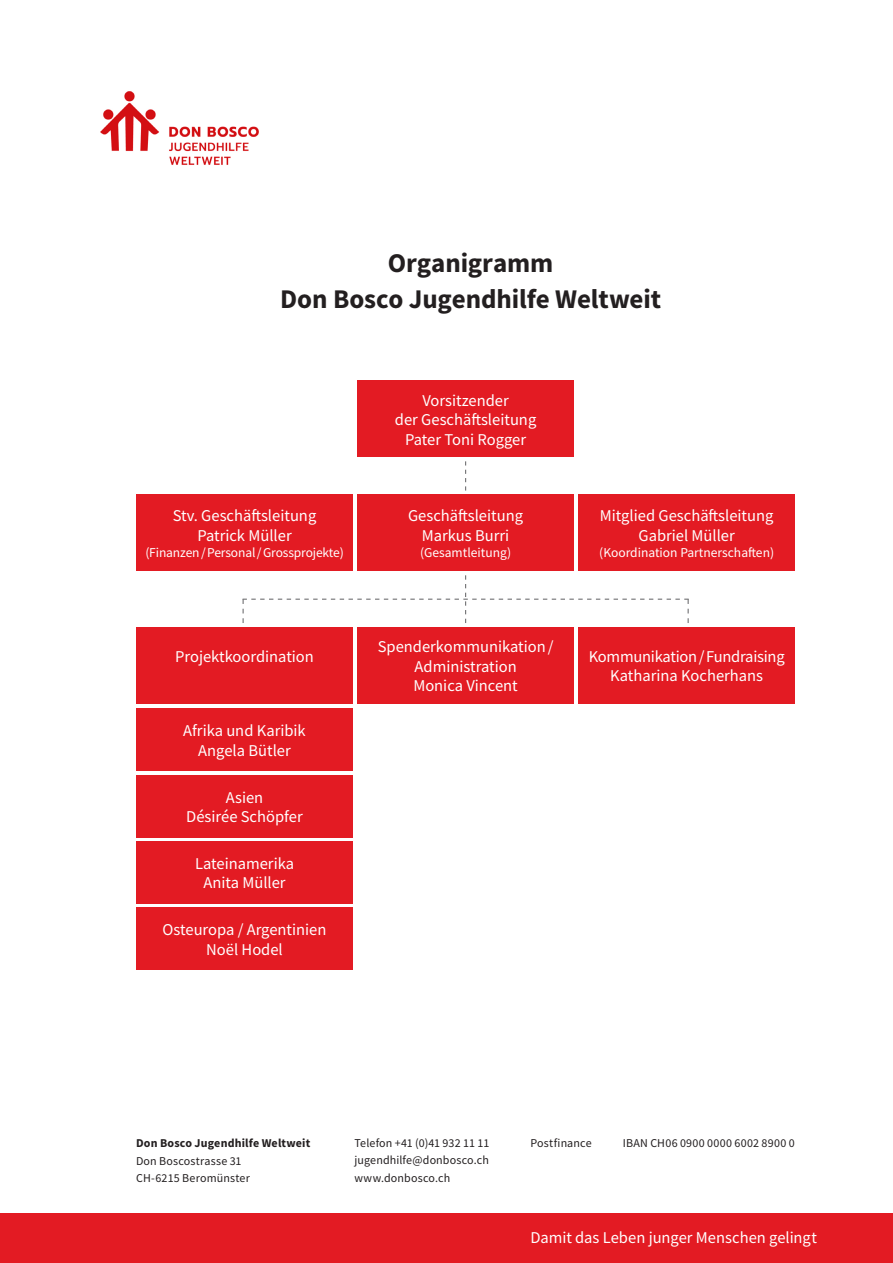
<style>
.page{position:relative;width:893px;height:1263px;background:#fff}
.page>*{position:absolute;margin:0;border:0;box-sizing:border-box;transform-origin:0 0}
.Titel{font:700 27px "Source Sans Pro";letter-spacing:-.005em;color:#231f20}
.t1{font:16.5px/19.5px "Source Sans Pro";color:#fff;text-align:center}
.t2{font:13.5px "Source Sans Pro";letter-spacing:-.005em;color:#fff}
.t3{font:12px "Source Sans Pro";letter-spacing:.01em;color:#231f20}
.t4{font:700 12px "Source Sans Pro";letter-spacing:.015em;color:#231f20}
</style>
<div class="page">
<div style="left:0;top:1214px;width:893px;height:49px;background:#e31b23"></div>
<img style="left:100px;top:91px;width:159px;height:74px">
<svg style="left:465px;top:461px;width:1px;height:30px"></svg>
<svg style="left:243px;top:575px;width:446px;height:48px"></svg>
<div style="left:136px;top:495px;width:217px;height:76px;background:#e31b23"></div>
<div style="left:136px;top:627px;width:217px;height:77px;background:#e31b23"></div>
<div style="left:136px;top:709px;width:217px;height:62px;background:#e31b23"></div>
<div style="left:136px;top:841px;width:217px;height:62px;background:#e31b23"></div>
<div style="left:136px;top:775px;width:217px;height:62px;background:#e31b23"></div>
<div style="left:136px;top:908px;width:217px;height:62px;background:#e31b23"></div>
<div style="left:357px;top:495px;width:217px;height:76px;background:#e31b23"></div>
<div style="left:357px;top:627px;width:217px;height:77px;background:#e31b23"></div>
<div style="left:578px;top:495px;width:217px;height:76px;background:#e31b23"></div>
<div style="left:578px;top:627px;width:217px;height:77px;background:#e31b23"></div>
<div style="left:357px;top:381px;width:217px;height:76px;background:#e31b23"></div>
<p class="Titel" style="left:388px;top:245px;width:167px">Organigramm</p>
<p class="Titel" style="left:280px;top:281px;width:383px">Don Bosco Jugendhilfe Weltweit</p>
<p class="t1" style="left:173px;top:506px;width:145px">Stv. Geschäftsleitung</p>
<p class="t1" style="left:197px;top:525px;width:96px">Patrick Müller</p>
<p class="t2" style="left:145px;top:544px;width:200px">(Finanzen/Personal/Grossprojekte)</p>
<p class="t1" style="left:175px;top:647px;width:140px">Projektkoordination</p>
<p class="t1" style="left:183px;top:721px;width:124px">Afrika und Karibik</p>
<p class="t1" style="left:198px;top:740px;width:94px">Angela Bütler</p>
<p class="t1" style="left:226px;top:787px;width:39px">Asien</p>
<p class="t1" style="left:186px;top:807px;width:118px">Désirée Schöpfer</p>
<p class="t1" style="left:195px;top:854px;width:100px">Lateinamerika</p>
<p class="t1" style="left:203px;top:873px;width:84px">Anita Müller</p>
<p class="t1" style="left:163px;top:920px;width:165px">Osteuropa / Argentinien</p>
<p class="t1" style="left:206px;top:939px;width:78px">Noël Hodel</p>
<p class="t1" style="left:395px;top:390px;width:143px">Vorsitzender<br>der Geschäftsleitung</p>
<p class="t1" style="left:405px;top:429px;width:122px">Pater Toni Rogger</p>
<p class="t1" style="left:408px;top:506px;width:116px">Geschäftsleitung</p>
<p class="t1" style="left:422px;top:525px;width:89px">Markus Burri</p>
<p class="t2" style="left:420px;top:544px;width:93px">(Gesamtleitung)</p>
<p class="t1" style="left:378px;top:637px;width:177px">Spenderkommunikation/<br>Administration</p>
<p class="t1" style="left:413px;top:676px;width:106px">Monica Vincent</p>
<p class="t1" style="left:600px;top:506px;width:175px">Mitglied Geschäftsleitung</p>
<p class="t1" style="left:638px;top:525px;width:98px">Gabriel Müller</p>
<p class="t2" style="left:599px;top:544px;width:176px">(Koordination Partnerschaften)</p>
<p class="t1" style="left:589px;top:647px;width:198px">Kommunikation/Fundraising</p>
<p class="t1" style="left:610px;top:666px;width:154px">Katharina Kocherhans</p>
<p class="t4" style="left:136px;top:1135px;width:176px">Don Bosco Jugendhilfe Weltweit</p>
<p class="t3" style="left:136px;top:1153px;width:107px">Don Boscostrasse 31</p>
<p class="t3" style="left:136px;top:1170px;width:115px">CH-6215 Beromünster</p>
<p class="t3" style="left:355px;top:1135px;width:136px">Telefon +41 (0)41 932 11 11</p>
<p class="t3" style="left:355px;top:1153px;width:136px">jugendhilfe@donbosco.ch</p>
<p class="t3" style="left:355px;top:1170px;width:97px">www.donbosco.ch</p>
<p class="t3" style="left:530px;top:1135px;width:63px">Postfinance</p>
<p class="t3" style="left:623px;top:1135px;width:173px">IBAN CH06 0900 0000 6002 8900 0</p>
<p class="t1" style="left:530px;top:1227px;width:288px">Damit das Leben junger Menschen gelingt</p>
</div>
